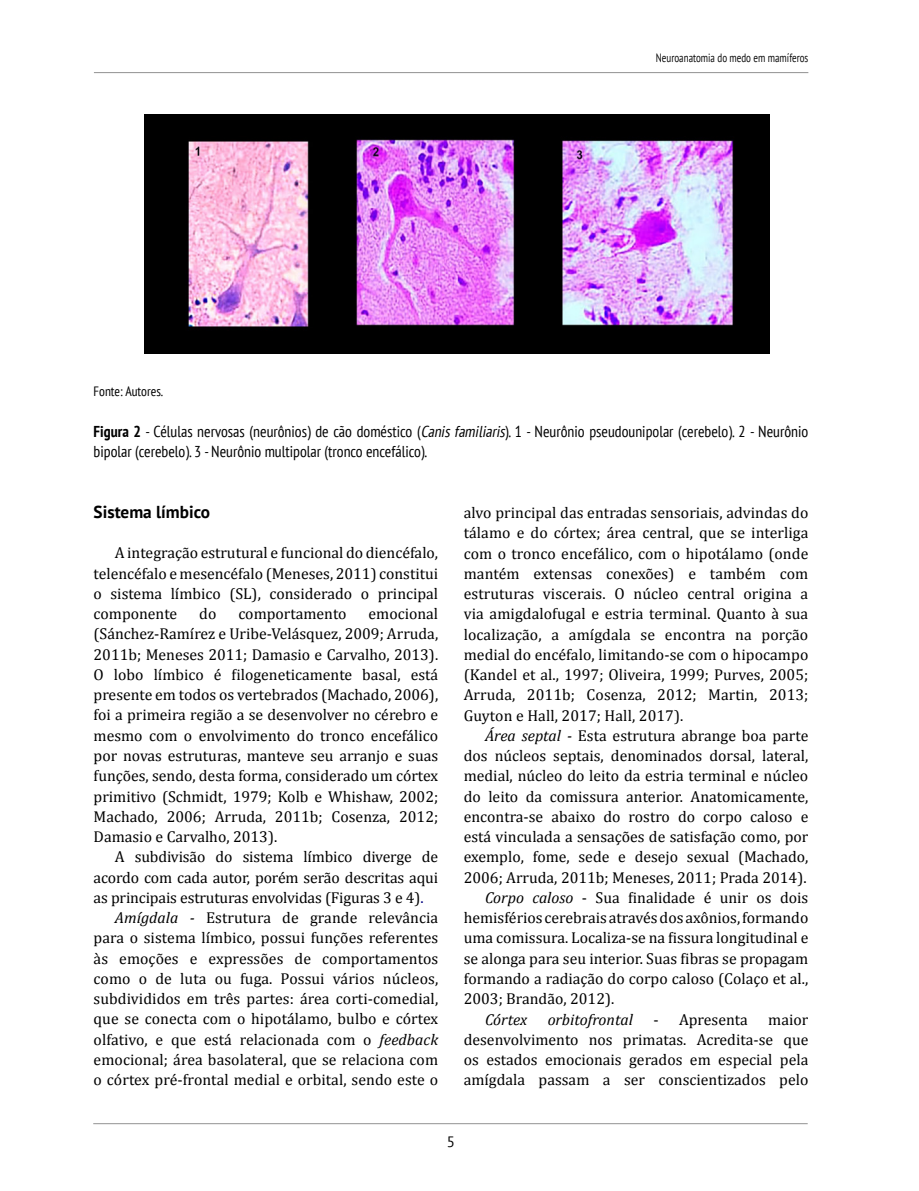
<style>
.page{position:relative;width:919px;height:1191px;background:#fff}
.page>*{position:absolute;margin:0;border:0;box-sizing:border-box;transform-origin:0 0}
.t1{font:700 17.25px "PT Sans";color:#000}
.t2{font:15.75px/20.2px "Cambria";color:#000;text-align:justify}
.t3{font:condensed 15.75px/20.2px "PT Sans";color:#000}
.t4{font:italic 15.75px "Cambria";color:#000}
.t5{font:15px "PT Sans";color:#000}
.t6{font:condensed 13.5px "PT Sans";color:#000}
.t7{font:12px "PT Sans";color:#000;scale:.75 1}
.s1{font-weight:700}
.s2{font-style:italic}
.s3{color:#000080}
</style>
<div class="page">
<hr style="left:94px;top:72px;width:714px;height:1px;background:#191919">
<hr style="left:93px;top:1123px;width:714px;height:1px;background:#191919">
<img style="left:144px;top:114px;width:625px;height:239px">
<p class="t6" style="left:94px;top:383px;width:71px">Fonte: Autores.</p>
<p class="t7" style="left:655px;top:50px;width:205px">Neuroanatomia do medo em mamíferos</p>
<p class="t3" style="left:94px;top:421px;width:716px"><span class="s1">Figura 2</span> - Células nervosas (neurônios) de cão doméstico (<span class="s2">Canis familiaris</span>). 1 - Neurônio pseudounipolar (cerebelo). 2 - Neurônio bipolar (cerebelo). 3 - Neurônio multipolar (tronco encefálico).</p>
<p class="t1" style="left:94px;top:500px;width:118px">Sistema límbico</p>
<p class="t2" style="left:94px;top:543px;width:346px;text-indent:21px">A integração estrutural e funcional do diencéfalo, telencéfalo e mesencéfalo (Meneses, 2011) constitui o sistema límbico (SL), considerado o principal componente</p>
<p class="t2" style="left:94px;top:603px;width:346px;text-indent:275px">emocional (Sánchez-Ramírez e Uribe-Velásquez, 2009; Arruda, 2011b; Meneses 2011; Damasio e Carvalho, 2013).<br>O lobo límbico é filogeneticamente basal, está presente em todos os vertebrados (Machado, 2006), foi a primeira região a se desenvolver no cérebro e mesmo com o envolvimento do tronco encefálico por novas estruturas, manteve seu arranjo e suas funções, sendo, desta forma, considerado um córtex primitivo (Schmidt, 1979; Kolb e Whishaw, 2002; Machado, 2006; Arruda, 2011b; Cosenza, 2012; Damasio e Carvalho, 2013).</p>
<p class="t2" style="left:115px;top:846px;width:325px">A subdivisão do sistema límbico diverge de</p>
<p class="t2" style="left:94px;top:867px;width:346px">acordo com cada autor, porém serão descritas aqui</p>
<p class="t2" style="left:94px;top:887px;width:331px">as principais estruturas envolvidas (Figuras 3 e 4)<span class="s3">.</span></p>
<p class="t2" style="left:115px;top:907px;width:325px"><span class="s2">Amígdala -</span> Estrutura de grande relevância</p>
<p class="t2" style="left:94px;top:927px;width:346px">para o sistema límbico, possui funções referentes</p>
<p class="t2" style="left:94px;top:948px;width:346px">às emoções e expressões de comportamentos</p>
<p class="t2" style="left:94px;top:968px;width:346px">como o de luta ou fuga. Possui vários núcleos,</p>
<p class="t2" style="left:94px;top:988px;width:346px">subdivididos em três partes: área corti-comedial,</p>
<p class="t2" style="left:94px;top:1008px;width:346px">que se conecta com o hipotálamo, bulbo e córtex</p>
<p class="t2" style="left:94px;top:1029px;width:346px">olfativo, e que está relacionada com o <span class="s2">feedback</span></p>
<p class="t2" style="left:94px;top:1049px;width:346px">emocional; área basolateral, que se relaciona com</p>
<p class="t2" style="left:94px;top:1069px;width:346px">o córtex pré-frontal medial e orbital, sendo este o</p>
<p class="t2" style="left:199px;top:603px;width:19px">do</p>
<p class="t2" style="left:238px;top:603px;width:110px">comportamento</p>
<p class="t2" style="left:463px;top:502px;width:346px">alvo principal das entradas sensoriais, advindas do tálamo e do córtex; área central, que se interliga com o tronco encefálico, com o hipotálamo (onde mantém extensas conexões) e também com estruturas viscerais. O núcleo central origina a via amigdalofugal e estria terminal. Quanto à sua localização, a amígdala se encontra na porção medial do encéfalo, limitando-se com o hipocampo (Kandel et al., 1997; Oliveira, 1999; Purves, 2005; Arruda, 2011b; Cosenza, 2012; Martin, 2013; Guyton e Hall, 2017; Hall, 2017).</p>
<p class="t2" style="left:485px;top:725px;width:325px"><span class="s2">Área septal -</span> Esta estrutura abrange boa parte</p>
<p class="t2" style="left:463px;top:745px;width:346px">dos núcleos septais, denominados dorsal, lateral,</p>
<p class="t2" style="left:463px;top:766px;width:346px">medial, núcleo do leito da estria terminal e núcleo</p>
<p class="t2" style="left:463px;top:786px;width:346px">do leito da comissura anterior. Anatomicamente,</p>
<p class="t2" style="left:463px;top:806px;width:346px">encontra-se abaixo do rostro do corpo caloso e</p>
<p class="t2" style="left:463px;top:826px;width:346px">está vinculada a sensações de satisfação como, por</p>
<p class="t2" style="left:463px;top:847px;width:346px">exemplo, fome, sede e desejo sexual (Machado,</p>
<p class="t2" style="left:463px;top:867px;width:344px">2006; Arruda, 2011b; Meneses, 2011; Prada 2014).</p>
<p class="t2" style="left:485px;top:887px;width:325px"><span class="s2">Corpo caloso</span> - Sua finalidade é unir os dois</p>
<p class="t2" style="left:463px;top:907px;width:346px">hemisférios cerebrais através dos axônios, formando</p>
<p class="t2" style="left:463px;top:928px;width:346px">uma comissura. Localiza-se na fissura longitudinal e</p>
<p class="t2" style="left:463px;top:948px;width:346px">se alonga para seu interior. Suas fibras se propagam</p>
<p class="t2" style="left:463px;top:968px;width:346px">formando a radiação do corpo caloso (Colaço et al.,</p>
<p class="t2" style="left:463px;top:988px;width:152px">2003; Brandão, 2012).</p>
<p class="t4" style="left:485px;top:1008px;width:44px">Córtex</p>
<p class="t4" style="left:547px;top:1008px;width:87px">orbitofrontal</p>
<p class="t2" style="left:653px;top:1009px;width:96px">- Apresenta</p>
<p class="t2" style="left:463px;top:1009px;width:346px;text-indent:304px">maior desenvolvimento nos primatas. Acredita-se que os estados emocionais gerados em especial pela amígdala passam a ser conscientizados pelo</p>
<p class="t5" style="left:447px;top:1131px;width:10px">5</p>
</div>
